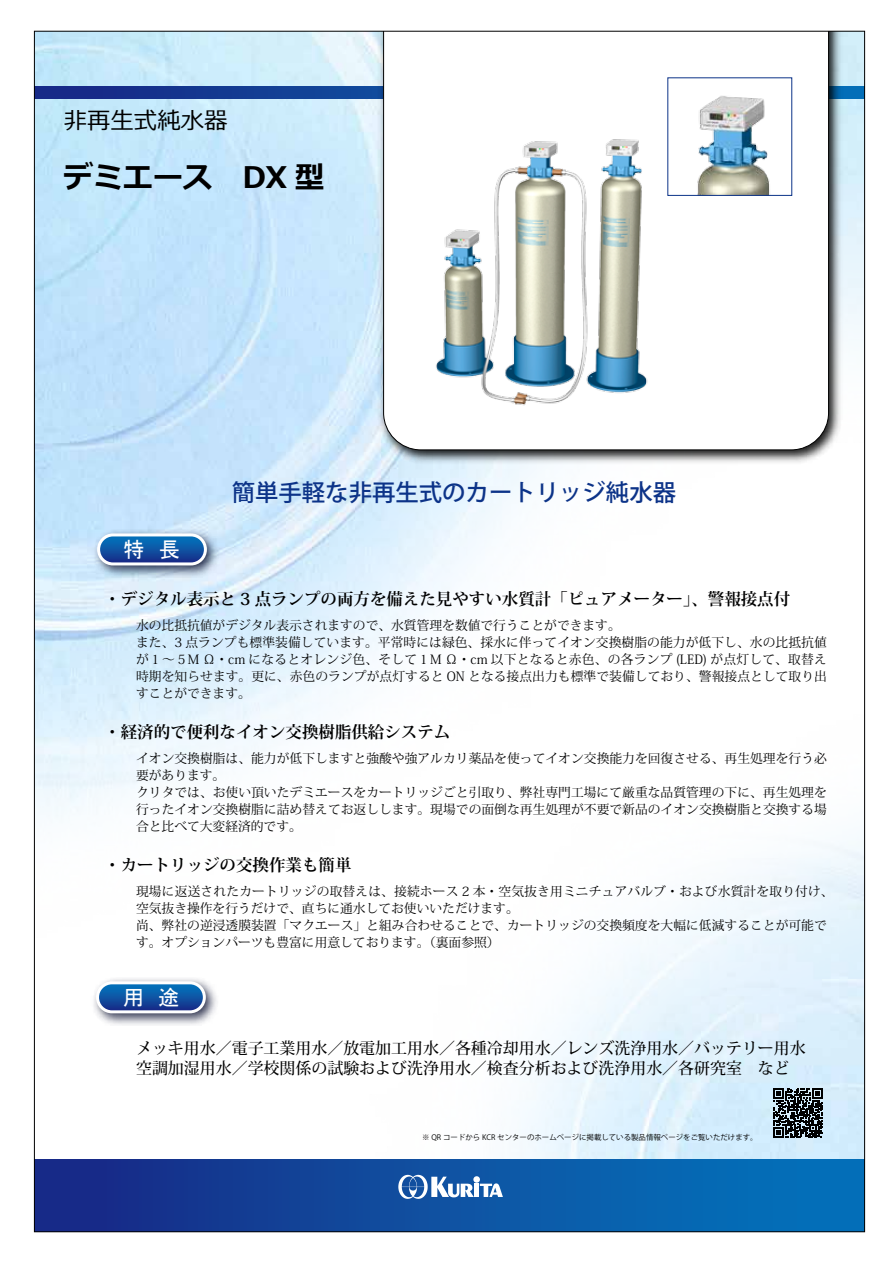
<style>
.page{position:relative;width:893px;height:1263px;background:#fff}
.page>*{position:absolute;margin:0;border:0;box-sizing:border-box;transform-origin:0 0}
.t1{font:700 29.7px "Meiryo";color:#000}
.t2{font:500 23.4px "Koz Go Pro";color:#0c3388}
.t3{font:23.4px "Meiryo";color:#000}
.t4{font:21.3px "MS P Gothic";color:#fff}
.t5{font:700 16.5px "Koz Min Pro";color:#000}
.t6{font:500 15.9px/20.2px "Koz Min Pro";color:#000}
.t7{font:12.75px/17px "Koz Min Pr 6 N";letter-spacing:.005em;color:#000}
.t8{font:7.5px "Koz Go Pro";color:#000}
</style>
<div class="page">
<img style="left:36px;top:33px;width:827px;height:1126px">
<svg style="left:36px;top:86px;width:827px;height:13px;background:#133a92"></svg>
<img style="left:375px;top:33px;width:471px;height:434px">
<svg style="left:383px;top:33px;width:446px;height:417px"></svg>
<div style="left:34px;top:1159px;width:831px;height:73px;background:linear-gradient(to right,#192885,#0277bd)"></div>
<svg style="left:398px;top:1175px;width:105px;height:24px"></svg>
<img style="left:412px;top:122px;width:324px;height:292px">
<img style="left:89px;top:529px;width:135px;height:49px">
<svg style="left:99px;top:535px;width:106px;height:29px;background:#1659a6"></svg>
<div style="left:97px;top:533px;width:110px;height:32px;border:3px solid #fff;border-radius:14px"></div>
<img style="left:88px;top:977px;width:135px;height:49px">
<svg style="left:98px;top:983px;width:106px;height:29px;background:#1759a6"></svg>
<div style="left:96px;top:981px;width:110px;height:32px;border:3px solid #fff;border-radius:14px"></div>
<img style="left:663px;top:72px;width:132px;height:124px">
<svg style="left:774px;top:1088px;width:49px;height:50px;background:#3f464b"></svg>
<h2 class="t3" style="left:64px;top:104px;width:165px">非再生式純水器</h2>
<h1 class="t1" style="left:64px;top:156px;width:262px">デミエース　DX 型</h1>
<h2 class="t2" style="left:232px;top:477px;width:446px">簡単手軽な非再生式のカートリッジ純水器</h2>
<h3 class="t4" style="left:123px;top:539px;width:58px">特　長</h3>
<p class="t5" style="left:104px;top:587px;width:687px">・デジタル表示と 3 点ランプの両方を備えた見やすい水質計「ピュアメーター」、警報接点付</p>
<p class="t7" style="left:136px;top:617px;width:692px">水の比抵抗値がデジタル表示されますので、水質管理を数値で行うことができます。<br>また、3 点ランプも標準装備しています。平常時には緑色、採水に伴ってイオン交換樹脂の能力が低下し、水の比抵抗値が１～５M Ω・cm になるとオレンジ色、そして１M Ω・cm 以下となると赤色、の各ランプ (LED) が点灯して、取替え時期を知らせます。更に、赤色のランプが点灯すると ON となる接点出力も標準で装備しており、警報接点として取り出すことができます。</p>
<p class="t5" style="left:104px;top:720px;width:348px">・経済的で便利なイオン交換樹脂供給システム</p>
<p class="t7" style="left:136px;top:750px;width:692px">イオン交換樹脂は、能力が低下しますと強酸や強アルカリ薬品を使ってイオン交換能力を回復させる、再生処理を行う必要があります。<br>クリタでは、お使い頂いたデミエースをカートリッジごと引取り、弊社専門工場にて厳重な品質管理の下に、再生処理を行ったイオン交換樹脂に詰め替えてお返しします。現場での面倒な再生処理が不要で新品のイオン交換樹脂と交換する場合と比べて大変経済的です。</p>
<p class="t5" style="left:104px;top:853px;width:249px">・カートリッジの交換作業も簡単</p>
<p class="t7" style="left:136px;top:883px;width:699px">現場に返送されたカートリッジの取替えは、接続ホース 2 本・空気抜き用ミニチュアバルブ・および水質計を取り付け、空気抜き操作を行うだけで、直ちに通水してお使いいただけます。<br>尚、弊社の逆浸透膜装置「マクエース」と組み合わせることで、カートリッジの交換頻度を大幅に低減することが可能です。オプションパーツも豊富に用意しております。（裏面参照）</p>
<h3 class="t4" style="left:123px;top:987px;width:58px">用　途</h3>
<p class="t6" style="left:136px;top:1037px;width:671px">メッキ用水／電子工業用水／放電加工用水／各種冷却用水／レンズ洗浄用水／バッテリー用水空調加湿用水／学校関係の試験および洗浄用水／検査分析および洗浄用水／各研究室　など</p>
<p class="t8" style="left:422px;top:1132px;width:337px">※ QR コードから KCR センターのホームページに掲載している製品情報ページをご覧いただけます。</p>
</div>
